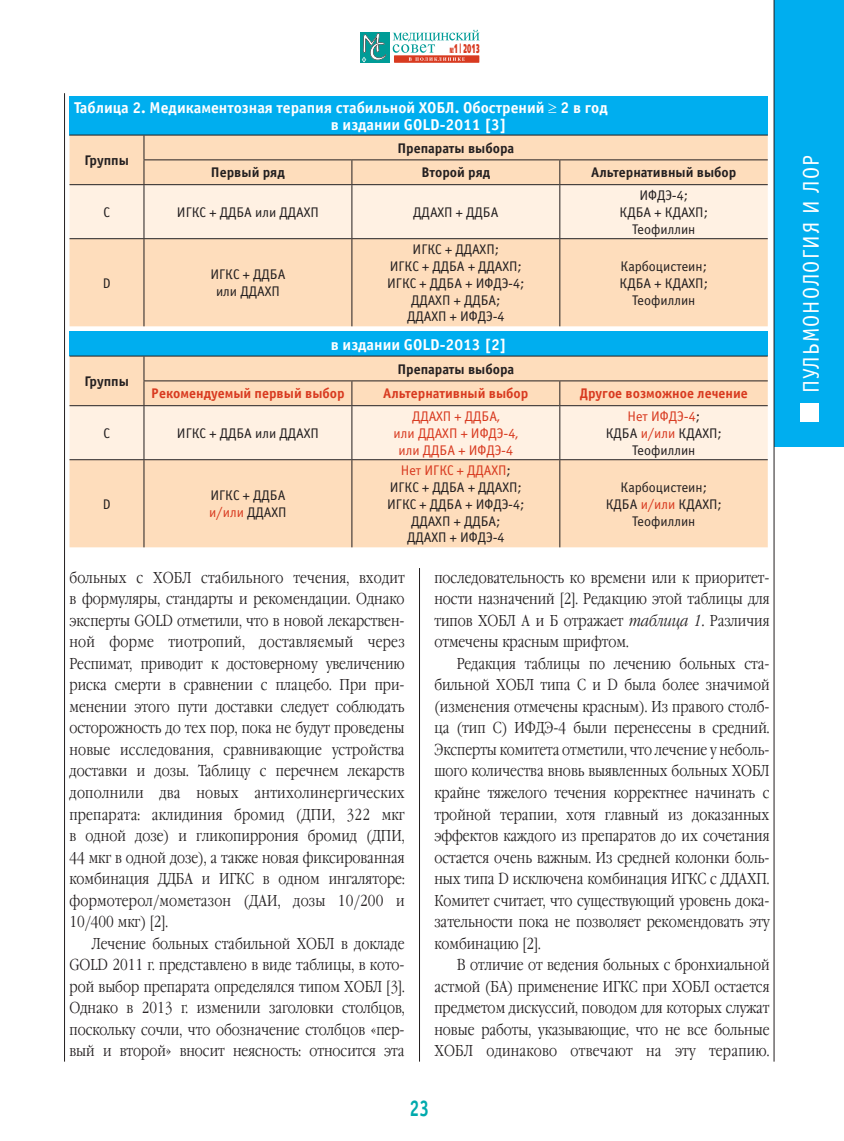
<style>
.page{position:relative;width:844px;height:1141px;background:#fff}
.page>*{position:absolute;margin:0;border:0;box-sizing:border-box;transform-origin:0 0}
.t1{font:22.75px "Officina Sans C";letter-spacing:.05em;color:#fff;scale:.95 1}
.t2{font:700 22.75px "Officina Sans C";color:#00aaad;scale:.78 1}
.t3{font:300 15.75px/21.5px "Garamond Narrow C";color:#231f20;text-align:justify}
.t4{font:700 15.75px/17.5px "Officina Sans C";color:#fff}
.t5{font:14px/16.8px "Officina Sans C";color:#231f20;text-align:center}
.t6{font:700 14px "Officina Sans C";color:#231f20}
.t7{font:700 14px "Officina Sans C";color:#d83a20}
.t8{font:14px/16.8px "Officina Sans C";color:#d83a20;text-align:center}
.t9{font:12.6px "Free Set Black C";color:#d83a20;scale:.45 1}
.s1{font-size:7.52px}
.s2{color:#d83a20}
.s3{font-style:italic}
</style>
<div class="page">
<div style="left:774px;top:0;width:69px;height:446px;background:#00aeef"></div>
<hr style="left:64px;top:93px;width:1px;height:969px;background:#231f20">
<div style="left:800px;top:404px;width:18px;height:18px;background:#fff"></div>
<hr style="left:773px;top:0;width:1px;height:1062px;background:#231f20">
<div style="left:360px;top:33px;width:30px;height:30px;background:#009c97"></div>
<svg style="left:361px;top:33px;width:25px;height:29px"></svg>
<svg style="left:392px;top:30px;width:87px;height:31px"></svg>
<div style="left:394px;top:55px;width:85px;height:8px;border:1px solid #fff"></div>
<div style="left:69px;top:96px;width:698px;height:39px;background:#00aeef"></div>
<div style="left:69px;top:239px;width:698px;height:87px;background:#feddbc"></div>
<hr style="left:69px;top:135px;width:283px;height:1px;background:#231f20">
<hr style="left:352px;top:135px;width:415px;height:1px;background:#231f20">
<svg style="left:69px;top:136px;width:698px;height:102px;background:#fbe4ce"></svg>
<hr style="left:69px;top:184px;width:283px;height:1px;background:#231f20">
<hr style="left:143px;top:185px;width:1px;height:53px;background:#231f20">
<hr style="left:352px;top:184px;width:207px;height:1px;background:#231f20">
<hr style="left:351px;top:185px;width:1px;height:53px;background:#231f20">
<hr style="left:559px;top:184px;width:208px;height:1px;background:#231f20">
<hr style="left:559px;top:185px;width:1px;height:53px;background:#231f20">
<hr style="left:69px;top:238px;width:283px;height:1px;background:#231f20">
<hr style="left:143px;top:239px;width:1px;height:87px;background:#231f20">
<hr style="left:352px;top:238px;width:207px;height:1px;background:#231f20">
<hr style="left:351px;top:239px;width:1px;height:87px;background:#231f20">
<hr style="left:559px;top:238px;width:208px;height:1px;background:#231f20">
<hr style="left:559px;top:239px;width:1px;height:87px;background:#231f20">
<div style="left:69px;top:331px;width:698px;height:25px;background:#00aeef"></div>
<div style="left:69px;top:460px;width:698px;height:87px;background:#feddbc"></div>
<hr style="left:69px;top:356px;width:283px;height:1px;background:#231f20">
<hr style="left:352px;top:356px;width:415px;height:1px;background:#231f20">
<svg style="left:69px;top:357px;width:698px;height:102px;background:#fbe4ce"></svg>
<hr style="left:69px;top:405px;width:283px;height:1px;background:#231f20">
<hr style="left:143px;top:406px;width:1px;height:53px;background:#231f20">
<hr style="left:352px;top:405px;width:207px;height:1px;background:#231f20">
<hr style="left:351px;top:406px;width:1px;height:53px;background:#231f20">
<hr style="left:559px;top:405px;width:208px;height:1px;background:#231f20">
<hr style="left:559px;top:406px;width:1px;height:53px;background:#231f20">
<hr style="left:69px;top:459px;width:283px;height:1px;background:#231f20">
<hr style="left:143px;top:460px;width:1px;height:87px;background:#231f20">
<hr style="left:352px;top:459px;width:207px;height:1px;background:#231f20">
<hr style="left:351px;top:460px;width:1px;height:87px;background:#231f20">
<hr style="left:559px;top:459px;width:208px;height:1px;background:#231f20">
<hr style="left:559px;top:460px;width:1px;height:87px;background:#231f20">
<hr style="left:419px;top:568px;width:1px;height:494px;background:#231f20">
<p class="t9" style="left:449px;top:41px;width:68px"><span class="s1">№</span>1 | 2013</p>
<p class="t4" style="left:330px;top:98px;width:278px;text-indent:-256px">Таблица 2. Медикаментозная терапия стабильной ХОБЛ. Обострений ≥ 2 в год в издании GOLD-2011 [3]</p>
<p class="t6" style="left:85px;top:152px;width:46px">Группы</p>
<p class="t6" style="left:397px;top:140px;width:118px">Препараты выбора</p>
<p class="t6" style="left:211px;top:164px;width:75px">Первый ряд</p>
<p class="t6" style="left:421px;top:164px;width:71px">Второй ряд</p>
<p class="t6" style="left:591px;top:164px;width:147px">Альтернативный выбор</p>
<p class="t5" style="left:103px;top:205px;width:8px">C</p>
<p class="t5" style="left:177px;top:205px;width:143px">ИГКС + ДДБА или ДДАХП</p>
<p class="t5" style="left:413px;top:205px;width:87px">ДДАХП + ДДБА</p>
<p class="t5" style="left:103px;top:276px;width:9px">D</p>
<p class="t5" style="left:210px;top:267px;width:76px">ИГКС + ДДБА или ДДАХП</p>
<p class="t5" style="left:387px;top:242px;width:139px">ИГКС + ДДАХП;<br>ИГКС + ДДБА + ДДАХП;<br>ИГКС + ДДБА + ИФДЭ-4;<br>ДДАХП + ДДБА;<br>ДДАХП + ИФДЭ-4</p>
<p class="t4" style="left:330px;top:335px;width:177px">в издании GOLD-2013 [2]</p>
<p class="t5" style="left:619px;top:188px;width:90px">ИФДЭ-4;<br>КДБА + КДАХП;<br>Теофиллин</p>
<p class="t5" style="left:619px;top:259px;width:90px">Карбоцистеин;<br>КДБА + КДАХП;<br>Теофиллин</p>
<p class="t6" style="left:85px;top:373px;width:46px">Группы</p>
<p class="t6" style="left:397px;top:361px;width:118px">Препараты выбора</p>
<p class="t7" style="left:151px;top:385px;width:195px">Рекомендуемый первый выбор</p>
<p class="t7" style="left:383px;top:385px;width:147px">Альтернативный выбор</p>
<p class="t7" style="left:579px;top:385px;width:169px">Другое возможное лечение</p>
<p class="t5" style="left:103px;top:426px;width:8px">C</p>
<p class="t5" style="left:177px;top:426px;width:143px">ИГКС + ДДБА или ДДАХП</p>
<p class="t5" style="left:103px;top:497px;width:9px">D</p>
<p class="t5" style="left:209px;top:488px;width:79px;text-align:left">ИГКС + ДДБА <span class="s2">и/или</span> ДДАХП</p>
<p class="t8" style="left:393px;top:409px;width:126px">ДДАХП + ДДБА,<br>или ДДАХП + ИФДЭ-4, или ДДБА + ИФДЭ-4</p>
<p class="t5" style="left:605px;top:409px;width:117px"><span class="s2">Нет ИФДЭ-4</span>;<br>КДБА <span class="s2">и/или</span> КДАХП;<br>Теофиллин</p>
<p class="t5" style="left:387px;top:463px;width:139px"><span class="s2">Нет ИГКС + ДДАХП</span>;<br>ИГКС + ДДБА + ДДАХП;<br>ИГКС + ДДБА + ИФДЭ-4;<br>ДДАХП + ДДБА;<br>ДДАХП + ИФДЭ-4</p>
<p class="t5" style="left:605px;top:480px;width:117px">Карбоцистеин;<br>КДБА <span class="s2">и/или</span> КДАХП;<br>Теофиллин</p>
<p class="t3" style="left:69px;top:568px;width:336px">больных с ХОБЛ стабильного течения, входит в формуляры, стандарты и рекомендации. Однако эксперты GOLD отметили, что в новой лекарствен&shy;ной форме тиотропий, доставляемый через Респимат, приводит к достоверному увеличению риска смерти в сравнении с плацебо. При при&shy;менении этого пути доставки следует соблюдать осторожность до тех пор, пока не будут проведены новые исследования, сравнивающие устройства доставки и дозы. Таблицу с перечнем лекарств дополнили два новых антихолинергических препарата: аклидиния бромид (ДПИ, 322 мкг в одной дозе) и гликопиррония бромид (ДПИ, 44 мкг в одной дозе), а также новая фиксированная комбинация ДДБА и ИГКС в одном ингаляторе: формотерол/мометазон (ДАИ, дозы 10/200 и 10/400 мкг) [2].</p>
<p class="t3" style="left:69px;top:934px;width:336px;text-indent:22px">Лечение больных стабильной ХОБЛ в докладе GOLD 2011 г. представлено в виде таблицы, в кото&shy;рой выбор препарата определялся типом ХОБЛ [3].<br>Однако в 2013 г. изменили заголовки столбцов, поскольку сочли, что обозначение столбцов «пер&shy;вый и второй» вносит неясность: относится эта</p>
<p class="t3" style="left:434px;top:568px;width:336px">последовательность ко времени или к приоритет&shy;ности назначений [2]. Редакцию этой таблицы для типов ХОБЛ А и Б отражает <span class="s3">таблица 1.</span> Различия отмечены красным шрифтом.</p>
<p class="t3" style="left:434px;top:654px;width:336px;text-indent:22px">Редакция таблицы по лечению больных ста&shy;бильной ХОБЛ типа С и D была более значимой (изменения отмечены красным). Из правого столб&shy;ца (тип С) ИФДЭ-4 были перенесены в средний.<br>Эксперты комитета отметили, что лечение у неболь&shy;шого количества вновь выявленных больных ХОБЛ крайне тяжелого течения корректнее начинать с тройной терапии, хотя главный из доказанных эффектов каждого из препаратов до их сочетания остается очень важным. Из средней колонки боль&shy;ных типа D исключена комбинация ИГКС с ДДАХП.<br>Комитет считает, что существующий уровень дока&shy;зательности пока не позволяет рекомендовать эту комбинацию [2].</p>
<p class="t3" style="left:434px;top:955px;width:336px;text-indent:22px">В отличие от ведения больных с бронхиальной астмой (БА) применение ИГКС при ХОБЛ остается предметом дискуссий, поводом для которых служат новые работы, указывающие, что не все больные ХОБЛ одинаково отвечают на эту терапию.</p>
<h1 class="t2" style="left:409px;top:1095px;width:27px">23</h1>
<h1 class="t1" style="left:802px;top:393px;width:252px;rotate:-90deg">ПУЛЬМОНОЛОГИЯ И ЛОР</h1>
</div>
